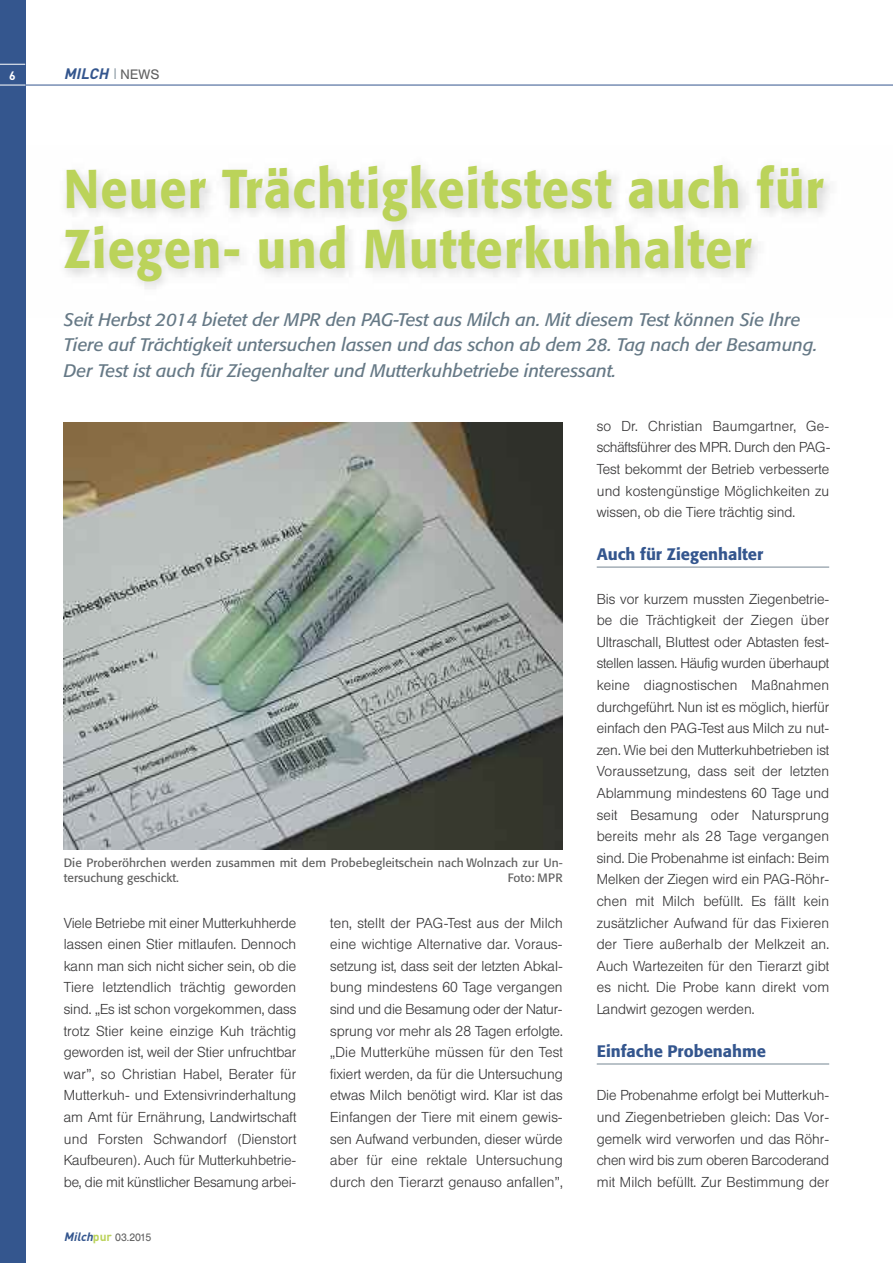
<style>
.page{position:relative;width:893px;height:1263px;background:#fff}
.page>*{position:absolute;margin:0;border:0;box-sizing:border-box;transform-origin:0 0}
.t1{font:500 54px/60px "Formata";letter-spacing:.025em;color:#bbd35a;scale:.9 1}
.t2{font:italic 18px/25.5px "Formata";color:#667986}
.t3{font:500 16.5px "Formata";color:#34568e}
.t4{font:italic 700 15px "DIN";color:#34568e}
.t5{font:300 14.25px/21.6px "Helvetica BQ";color:#393839;text-align:justify}
.t6{font:12px/15.1px "Formata";letter-spacing:.005em;color:#606060}
.t7{font:700 12px "DIN";color:#fff}
.t8{font:10.5px "Helvetica BQ";letter-spacing:-.03em;color:#606060}
.s1{font-family:"DIN Light Alternate";font-weight:400;font-style:normal;color:#667986}
.s2{font-family:"Helvetica BQ";font-weight:400;font-style:normal;font-size:13.5px;color:#606060}
.s3{font-family:"DIN";font-weight:700;font-style:italic;font-size:12px;color:#34568e}
.s4{font-family:"DIN";font-weight:700;font-size:12px;color:#bbd35a}
</style>
<div class="page">
<hr style="left:24px;top:85px;width:869px;height:1px;background:#34568e">
<hr style="left:597px;top:566px;width:232px;height:2px;background:#a3aeb6">
<hr style="left:597px;top:1063px;width:232px;height:2px;background:#a3aeb6">
<div style="left:0;top:0;width:26px;height:1263px;background:#34568e"></div>
<svg style="left:0;top:85px;width:26px;height:1px"></svg>
<svg style="left:0;top:64px;width:25px;height:1px"></svg>
<img style="left:64px;top:422px;width:499px;height:428px">
<p class="t7" style="left:9px;top:69px;width:8px">6</p>
<p class="t4" style="left:64px;top:65px;width:97px">MILCH <span class="s1">I</span> <span class="s2">NEWS</span></p>
<p class="t1" style="left:64px;top:163px;width:846px">Neuer Trächtigkeitstest auch für<br>Ziegen- und Mutterkuhhalter</p>
<p class="t2" style="left:64px;top:308px;width:755px">Seit Herbst 2014 bietet der MPR den PAG-Test aus Milch an. Mit diesem Test können Sie Ihre<br>Tiere auf Trächtigkeit untersuchen lassen und das schon ab dem 28. Tag nach der Besamung.<br>Der Test ist auch für Ziegenhalter und Mutterkuhbetriebe interessant.</p>
<p class="t6" style="left:64px;top:856px;width:500px">Die Proberöhrchen werden zusammen mit dem Probebegleitschein nach Wolnzach zur Un&shy;tersuchung geschickt.</p>
<p class="t6" style="left:508px;top:871px;width:56px">Foto: MPR</p>
<p class="t5" style="left:64px;top:912px;width:234px">Viele Betriebe mit einer Mutterkuhherde lassen einen Stier mitlaufen. Dennoch kann man sich nicht sicher sein, ob die Tiere letztendlich trächtig geworden sind. „Es ist schon vorgekommen, dass trotz Stier keine einzige Kuh trächtig geworden ist, weil der Stier unfruchtbar war”, so Christian Habel, Berater für Mutterkuh- und Extensivrinderhaltung am Amt für Ernährung, Landwirtschaft und Forsten Schwandorf (Dienstort Kaufbeuren). Auch für Mutterkuhbetrie&shy;be, die mit künstlicher Besamung arbei-</p>
<p class="t8" style="left:64px;top:1231px;width:89px"><span class="s3">Milch</span><span class="s4">pur</span> 03.2015</p>
<p class="t5" style="left:330px;top:912px;width:234px">ten, stellt der PAG-Test aus der Milch eine wichtige Alternative dar. Voraus&shy;setzung ist, dass seit der letzten Abkal&shy;bung mindestens 60 Tage vergangen sind und die Besamung oder der Natur&shy;sprung vor mehr als 28 Tagen erfolgte. „Die Mutterkühe müssen für den Test fixiert werden, da für die Untersuchung etwas Milch benötigt wird. Klar ist das Einfangen der Tiere mit einem gewis&shy;sen Aufwand verbunden, dieser würde aber für eine rektale Untersuchung durch den Tierarzt genauso anfallen”,</p>
<p class="t5" style="left:597px;top:415px;width:235px">so Dr. Christian Baumgartner, Ge&shy;schäftsführer des MPR. Durch den PAG-Test bekommt der Betrieb verbesserte und kostengünstige Möglichkeiten zu wissen, ob die Tiere trächtig sind.</p>
<p class="t3" style="left:597px;top:547px;width:168px">Auch für Ziegenhalter</p>
<p class="t5" style="left:597px;top:588px;width:234px">Bis vor kurzem mussten Ziegenbetrie&shy;be die Trächtigkeit der Ziegen über Ultraschall, Bluttest oder Abtasten fest&shy;stellen lassen. Häufig wurden überhaupt keine diagnostischen Maßnahmen durchgeführt. Nun ist es möglich, hierfür einfach den PAG-Test aus Milch zu nut&shy;zen. Wie bei den Mutterkuhbetrieben ist Voraussetzung, dass seit der letzten Ablammung mindestens 60 Tage und seit Besamung oder Natursprung bereits mehr als 28 Tage vergangen sind. Die Probenahme ist einfach: Beim Melken der Ziegen wird ein PAG-Röhr&shy;chen mit Milch befüllt. Es fällt kein zusätzlicher Aufwand für das Fixieren der Tiere außerhalb der Melkzeit an.<br>Auch Wartezeiten für den Tierarzt gibt es nicht. Die Probe kann direkt vom Landwirt gezogen werden.</p>
<p class="t3" style="left:597px;top:1044px;width:171px">Einfache Probenahme</p>
<p class="t5" style="left:597px;top:1084px;width:234px">Die Probenahme erfolgt bei Mutterkuh&shy;und Ziegenbetrieben gleich: Das Vor&shy;gemelk wird verworfen und das Röhr&shy;chen wird bis zum oberen Barcoderand mit Milch befüllt. Zur Bestimmung der</p>
</div>
